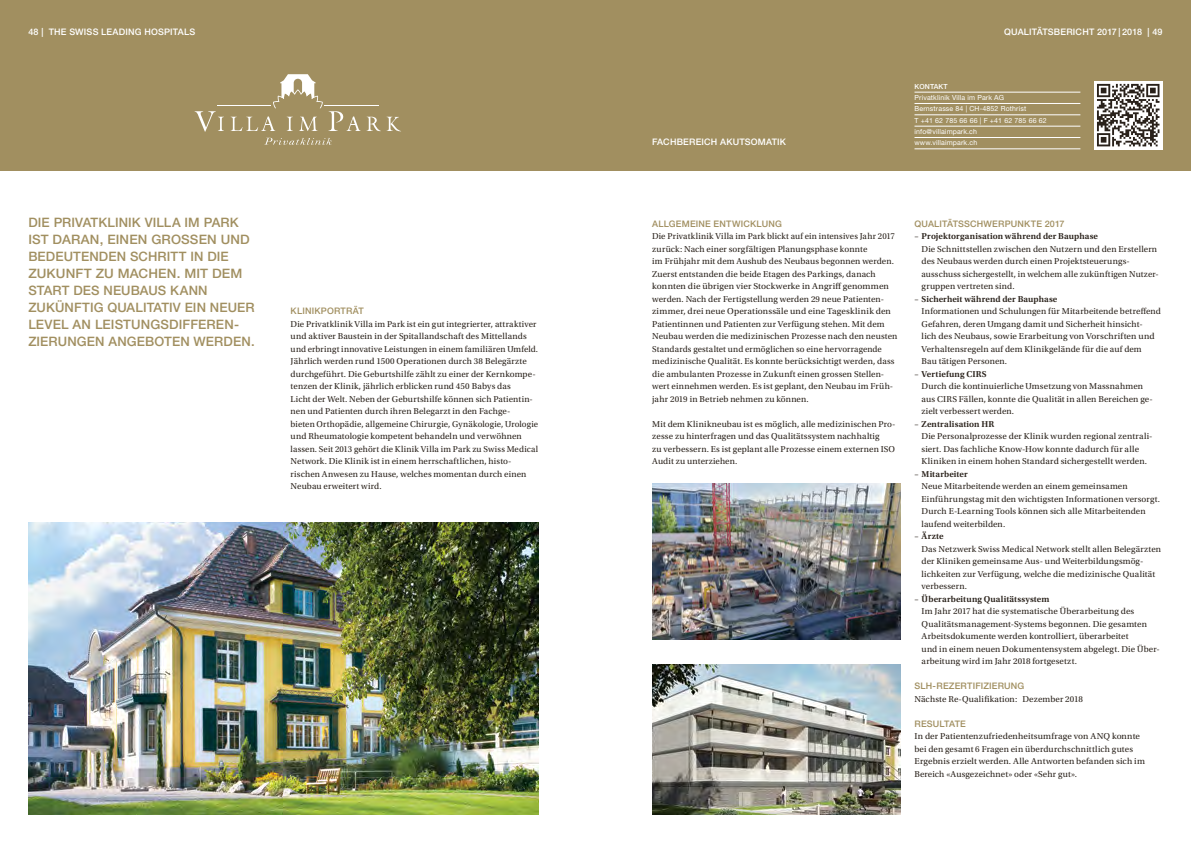
<style>
.page{position:relative;width:1191px;height:842px;background:#fff}
.page>*{position:absolute;margin:0;border:0;box-sizing:border-box;transform-origin:0 0}
.t1{font:500 13px/17px "Helvetica Neue LT Std";letter-spacing:.01em;color:#a18f60}
.t2{font:9px/12.5px "Utopia Std";letter-spacing:.01em;color:#29211a}
.t3{font:500 9px "Helvetica Neue LT Std";letter-spacing:.02em;color:#a18f60}
.t4{font:500 9px "Helvetica Neue LT Std";letter-spacing:.02em;color:#fff}
.t5{font:7px/11.3px "Helvetica Neue LT Std";letter-spacing:.02em;color:#fff}
.t6{font:500 7px "Helvetica Neue LT Std";letter-spacing:.02em;color:#fff}
.s1{font-weight:600}
</style>
<div class="page">
<div style="left:0;top:0;width:1191px;height:171px;background:#a18f60"></div>
<img style="left:652px;top:483px;width:248px;height:156px">
<img style="left:652px;top:664px;width:248px;height:150px">
<img style="left:28px;top:522px;width:511px;height:292px">
<hr style="left:914px;top:148px;width:166px;height:1px;background:#fff">
<hr style="left:914px;top:137px;width:166px;height:1px;background:#fff">
<hr style="left:914px;top:126px;width:166px;height:1px;background:#fff">
<hr style="left:914px;top:115px;width:166px;height:1px;background:#fff">
<hr style="left:914px;top:103px;width:166px;height:1px;background:#fff">
<hr style="left:914px;top:92px;width:166px;height:1px;background:#fff">
<svg style="left:1094px;top:81px;width:68px;height:68px"></svg>
<svg style="left:1097px;top:84px;width:62px;height:62px;background:#938f8b"></svg>
<svg style="left:195px;top:111px;width:29px;height:21px"></svg>
<svg style="left:366px;top:117px;width:15px;height:14px"></svg>
<svg style="left:387px;top:117px;width:14px;height:14px"></svg>
<svg style="left:264px;top:138px;width:67px;height:7px"></svg>
<hr style="left:325px;top:105px;width:54px;height:1px;background:#fff">
<hr style="left:217px;top:105px;width:54px;height:1px;background:#fff">
<svg style="left:231px;top:74px;width:129px;height:57px"></svg>
<p class="t4" style="left:28px;top:26px;width:168px">48 | THE SWISS LEADING HOSPITALS</p>
<p class="t4" style="left:1004px;top:26px;width:160px">QUALITÄTSBERICHT 2017 | 2018 | 49</p>
<h1 class="t1" style="left:28px;top:214px;width:228px">DIE PRIVATKLINIK VILLA IM PARK<br>IST DARAN, EINEN GROSSEN UND<br>BEDEUTENDEN SCHRITT IN DIE<br>ZUKUNFT ZU MACHEN. MIT DEM<br>START DES NEUBAUS KANN<br>ZUKÜNFTIG QUALITATIV EIN NEUER<br>LEVEL AN LEISTUNGSDIFFEREN-<br>ZIERUNGEN ANGEBOTEN WERDEN.</h1>
<p class="t3" style="left:291px;top:306px;width:75px">KLINIKPORTRÄT</p>
<p class="t2" style="left:291px;top:318px;width:249px">Die Privatklinik Villa im Park ist ein gut integrierter, attraktiver und aktiver Baustein in der Spitallandschaft des Mittellands und erbringt innovative Leistungen in einem familiären Umfeld.<br>Jährlich werden rund 1500 Operationen durch 38 Belegärzte durchgeführt. Die Geburtshilfe zählt zu einer der Kernkompe&shy;tenzen der Klinik, jährlich erblicken rund 450 Babys das<br>Licht der Welt. Neben der Geburtshilfe können sich Patientin&shy;nen und Patienten durch ihren Belegarzt in den Fachge-<br>bieten Orthopädie, allgemeine Chirurgie, Gynäkologie, Urologie und Rheumatologie kompetent behandeln und verwöhnen lassen. Seit 2013 gehört die Klinik Villa im Park zu Swiss Medical Network. Die Klinik ist in einem herrschaftlichen, histo&shy;rischen Anwesen zu Hause, welches momentan durch einen Neubau erweitert wird.</p>
<p class="t4" style="left:652px;top:137px;width:135px">FACHBEREICH AKUTSOMATIK</p>
<p class="t6" style="left:914px;top:82px;width:35px">KONTAKT</p>
<p class="t5" style="left:914px;top:92px;width:134px">Privatklinik Villa im Park AG<br>Bernstrasse 84 | CH-4852 Rothrist<br>T +41 62 785 66 66 | F +41 62 785 66 62 info@villaimpark.ch<br>www.villaimpark.ch</p>
<p class="t3" style="left:652px;top:218px;width:131px">ALLGEMEINE ENTWICKLUNG</p>
<p class="t2" style="left:652px;top:230px;width:247px">Die Privatklinik Villa im Park blickt auf ein intensives Jahr 2017 zurück: Nach einer sorgfältigen Planungsphase konnte<br>im Frühjahr mit dem Aushub des Neubaus begonnen werden.<br>Zuerst entstanden die beide Etagen des Parkings, danach konnten die übrigen vier Stockwerke in Angriff genommen werden. Nach der Fertigstellung werden 29 neue Patienten&shy;zimmer, drei neue Operationssäle und eine Tagesklinik den Patientinnen und Patienten zur Verfügung stehen. Mit dem Neubau werden die medizinischen Prozesse nach den neusten Standards gestaltet und ermöglichen so eine hervorragende medizinische Qualität. Es konnte berücksichtigt werden, dass die ambulanten Prozesse in Zukunft einen grossen Stellen&shy;wert einnehmen werden. Es ist geplant, den Neubau im Früh&shy;jahr 2019 in Betrieb nehmen zu können.</p>
<p class="t2" style="left:652px;top:418px;width:245px">Mit dem Klinikneubau ist es möglich, alle medizinischen Pro&shy;zesse zu hinterfragen und das Qualitätssystem nachhaltig<br>zu verbessern. Es ist geplant alle Prozesse einem externen ISO Audit zu unterziehen.</p>
<p class="t3" style="left:914px;top:218px;width:152px">QUALITÄTSSCHWERPUNKTE 2017</p>
<p class="t2" style="left:921px;top:230px;width:238px;text-indent:-7px">– <span class="s1">Projektorganisation während der Bauphase<br></span>Die Schnittstellen zwischen den Nutzern und den Erstellern des Neubaus werden durch einen Projektsteuerungs&shy;ausschuss sichergestellt, in welchem alle zukünftigen Nutzer&shy;gruppen vertreten sind.</p>
<p class="t2" style="left:921px;top:293px;width:241px;text-indent:-7px">– <span class="s1">Sicherheit während der Bauphase<br></span>Informationen und Schulungen für Mitarbeitende betreffend Gefahren, deren Umgang damit und Sicherheit hinsicht-<br>lich des Neubaus, sowie Erarbeitung von Vorschriften und Verhaltensregeln auf dem Klinikgelände für die auf dem<br>Bau tätigen Personen.</p>
<p class="t2" style="left:921px;top:368px;width:233px;text-indent:-7px">– <span class="s1">Vertiefung CIRS<br></span>Durch die kontinuierliche Umsetzung von Massnahmen aus CIRS Fällen, konnte die Qualität in allen Bereichen ge&shy;zielt verbessert werden.</p>
<p class="t2" style="left:921px;top:418px;width:232px;text-indent:-7px">– <span class="s1">Zentralisation HR<br></span>Die Personalprozesse der Klinik wurden regional zentrali&shy;siert. Das fachliche Know-How konnte dadurch für alle Kliniken in einem hohen Standard sichergestellt werden.</p>
<p class="t2" style="left:921px;top:468px;width:240px;text-indent:-7px">– <span class="s1">Mitarbeiter<br></span>Neue Mitarbeitende werden an einem gemeinsamen Einführungstag mit den wichtigsten Informationen versorgt.<br>Durch E-Learning Tools können sich alle Mitarbeitenden laufend weiterbilden.</p>
<p class="t2" style="left:921px;top:530px;width:241px;text-indent:-7px">– <span class="s1">Ärzte<br></span>Das Netzwerk Swiss Medical Network stellt allen Belegärzten der Kliniken gemeinsame Aus- und Weiterbildungsmög&shy;lichkeiten zur Verfügung, welche die medizinische Qualität verbessern.</p>
<p class="t2" style="left:921px;top:593px;width:240px;text-indent:-7px">– <span class="s1">Überarbeitung Qualitätssystem<br></span>Im Jahr 2017 hat die systematische Überarbeitung des Qualitätsmanagement-Systems begonnen. Die gesamten Arbeitsdokumente werden kontrolliert, überarbeitet<br>und in einem neuen Dokumentensystem abgelegt. Die Über&shy;arbeitung wird im Jahr 2018 fortgesetzt.</p>
<p class="t3" style="left:914px;top:681px;width:111px">SLH-REZERTIFIZIERUNG</p>
<p class="t2" style="left:914px;top:693px;width:170px">Nächste Re-Qualifikation: Dezember 2018</p>
<p class="t3" style="left:914px;top:718px;width:53px">RESULTATE</p>
<p class="t2" style="left:914px;top:730px;width:232px">In der Patientenzufriedenheitsumfrage von ANQ konnte bei den gesamt 6 Fragen ein überdurchschnittlich gutes Ergebnis erzielt werden. Alle Antworten befanden sich im Bereich «Ausgezeichnet» oder «Sehr gut».</p>
</div>
